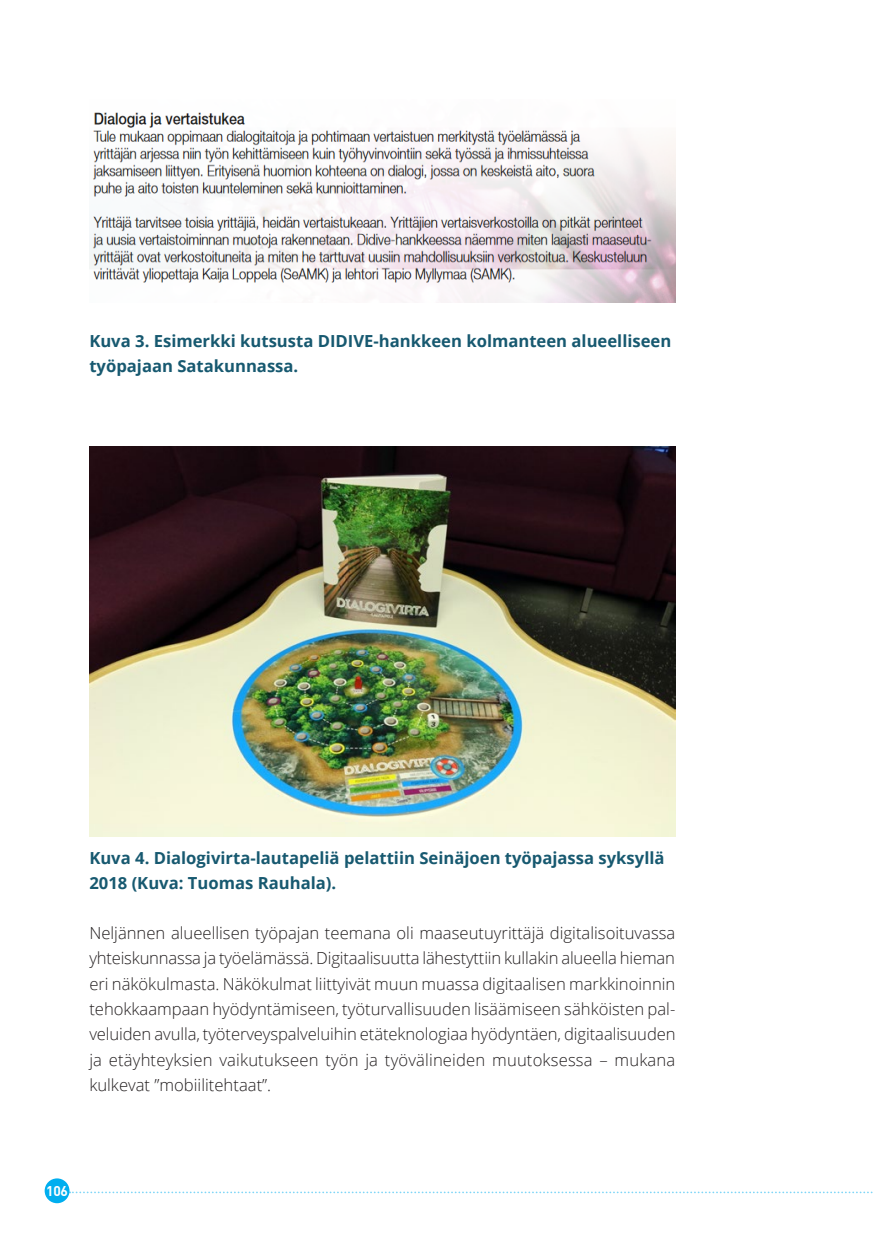
<style>
.page{position:relative;width:874px;height:1241px;background:#fff}
.page>*{position:absolute;margin:0;border:0;box-sizing:border-box;transform-origin:0 0}
.t1{font:300 16.62px/25.4px "Open Sans";letter-spacing:.005em;color:#231f20;text-align:justify}
.t2{font:700 16.62px/24.5px "Open Sans";color:#175970}
.t3{font:700 14px "DIN";color:#fff}
</style>
<div class="page">
<div style="left:45px;top:1178px;width:24px;height:24px;background:#00aeef;border-radius:50%"></div>
<svg style="left:69px;top:1191px;width:803px;height:1px"></svg>
<img style="left:89px;top:112px;width:586px;height:190px">
<img style="left:89px;top:446px;width:586px;height:390px">
<p class="t2" style="left:89px;top:328px;width:583px">Kuva 3. Esimerkki kutsusta DIDIVE-hankkeen kolmanteen alueelliseen työpajaan Satakunnassa.</p>
<p class="t2" style="left:89px;top:845px;width:576px">Kuva 4. Dialogivirta-lautapeliä pelattiin Seinäjoen työpajassa syksyllä<br>2018 (Kuva: Tuomas Rauhala).</p>
<p class="t1" style="left:89px;top:919px;width:587px">Neljännen alueellisen työpajan teemana oli maaseutuyrittäjä digitalisoituvassa yhteiskunnassa ja työelämässä. Digitaalisuutta lähestyttiin kullakin alueella hieman eri näkökulmasta. Näkökulmat liittyivät muun muassa digitaalisen markkinoinnin tehokkaampaan hyödyntämiseen, työturvallisuuden lisäämiseen sähköisten pal&shy;veluiden avulla, työterveyspalveluihin etäteknologiaa hyödyntäen, digitaalisuuden ja etäyhteyksien vaikutukseen työn ja työvälineiden muutoksessa – mukana kulkevat ”mobiilitehtaat”.</p>
<p class="t3" style="left:46px;top:1181px;width:23px">106</p>
</div>
